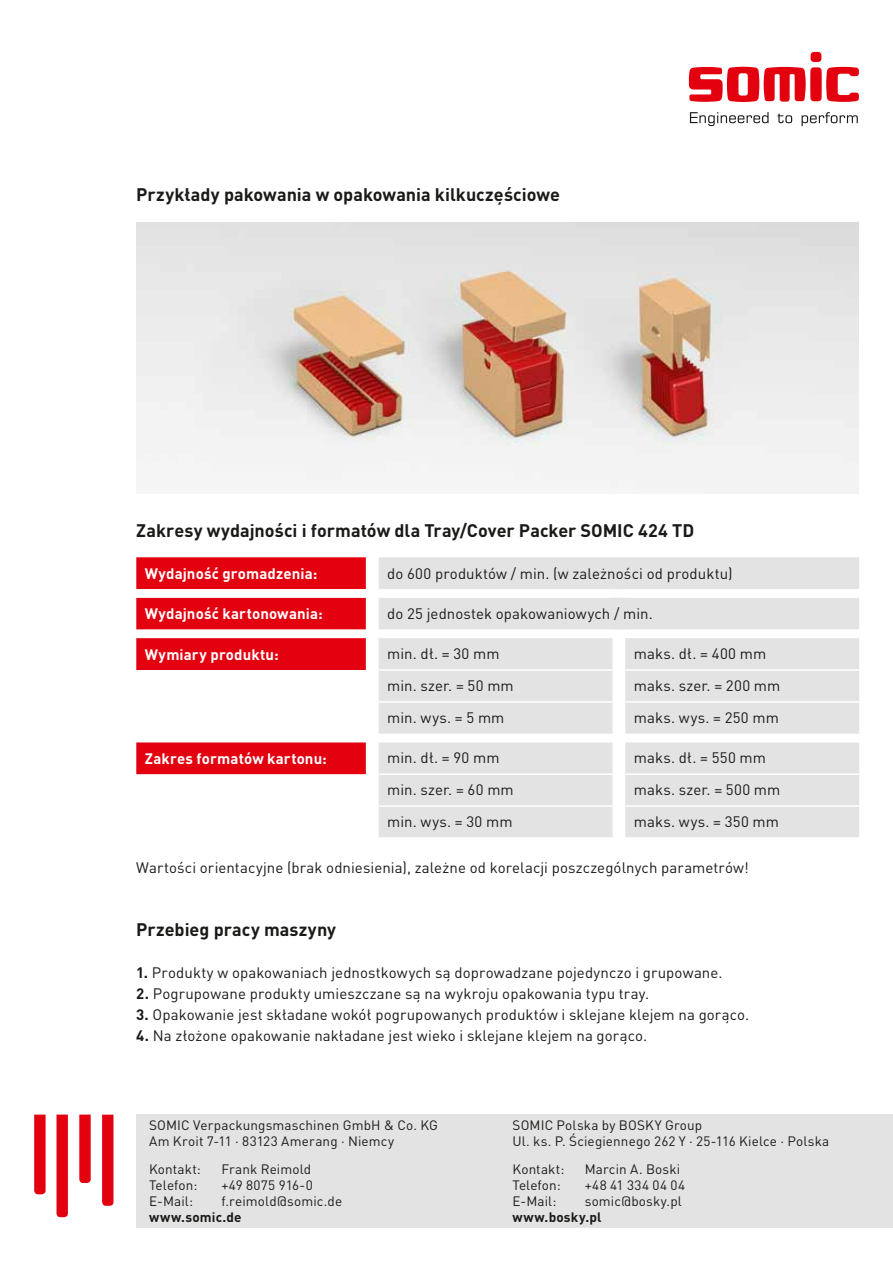
<style>
.page{position:relative;width:893px;height:1263px;background:#fff}
.page>*{position:absolute;margin:0;border:0;box-sizing:border-box;transform-origin:0 0}
.t1{font:700 18px "DIN Pro";color:#1a1a18}
.t2{font:15px "DIN Pro";letter-spacing:.005em;color:#1a1a18}
.t3{font:700 15px "DIN Pro";letter-spacing:.01em;color:#fff}
.t4{font:13.5px/16.2px "DIN Pro";letter-spacing:.01em;color:#1a1a18}
.t5{font:700 13.5px "DIN Pro";letter-spacing:.015em;color:#1a1a18}
.t6{font:13.5px "DIN Pro";letter-spacing:.04em;color:#1a1a18}
.s1{font-weight:700}
</style>
<div class="page">
<div style="left:136px;top:1114px;width:757px;height:114px;background:#e3e3e3"></div>
<img style="left:136px;top:222px;width:723px;height:272px">
<svg style="left:690px;top:112px;width:79px;height:14px"></svg>
<svg style="left:777px;top:114px;width:15px;height:9px"></svg>
<svg style="left:802px;top:112px;width:56px;height:14px"></svg>
<svg style="left:688px;top:52px;width:171px;height:50px"></svg>
<svg style="left:57px;top:1114px;width:11px;height:103px"></svg>
<svg style="left:34px;top:1114px;width:12px;height:80px"></svg>
<svg style="left:79px;top:1114px;width:12px;height:69px"></svg>
<svg style="left:102px;top:1115px;width:11px;height:91px"></svg>
<svg style="left:136px;top:557px;width:230px;height:218px;fill:#e3000f"></svg>
<div style="left:379px;top:557px;width:480px;height:32px;background:#e3e3e3"></div>
<svg style="left:379px;top:598px;width:480px;height:239px;background:#e5e5e5"></svg>
<hr style="left:379px;top:669px;width:234px;height:2px;background:#fff">
<svg style="left:613px;top:669px;width:12px;height:2px"></svg>
<hr style="left:625px;top:669px;width:234px;height:2px;background:#fff">
<hr style="left:379px;top:773px;width:234px;height:2px;background:#fff">
<svg style="left:613px;top:773px;width:12px;height:2px"></svg>
<hr style="left:625px;top:773px;width:234px;height:2px;background:#fff">
<hr style="left:379px;top:805px;width:234px;height:2px;background:#fff">
<svg style="left:613px;top:805px;width:12px;height:2px"></svg>
<hr style="left:625px;top:805px;width:234px;height:2px;background:#fff">
<hr style="left:379px;top:701px;width:234px;height:2px;background:#fff">
<svg style="left:613px;top:701px;width:12px;height:2px"></svg>
<hr style="left:625px;top:701px;width:234px;height:2px;background:#fff">
<p class="t1" style="left:136px;top:179px;width:425px">Przykłady pakowania w opakowania kilkuczęściowe</p>
<p class="t1" style="left:136px;top:515px;width:559px">Zakresy wydajności i formatów dla Tray/Cover Packer SOMIC 424 TD</p>
<p class="t3" style="left:145px;top:561px;width:174px">Wydajność gromadzenia:</p>
<p class="t2" style="left:387px;top:562px;width:347px">do 600 produktów / min. (w zależności od produktu)</p>
<p class="t3" style="left:145px;top:601px;width:179px">Wydajność kartonowania:</p>
<p class="t2" style="left:387px;top:602px;width:267px">do 25 jednostek opakowaniowych / min.</p>
<p class="t3" style="left:145px;top:642px;width:136px">Wymiary produktu:</p>
<p class="t2" style="left:387px;top:641px;width:114px">min. dł. = 30 mm</p>
<p class="t2" style="left:634px;top:641px;width:134px">maks. dł. = 400 mm</p>
<p class="t2" style="left:387px;top:674px;width:128px">min. szer. = 50 mm</p>
<p class="t2" style="left:634px;top:674px;width:148px">maks. szer. = 200 mm</p>
<p class="t2" style="left:387px;top:706px;width:119px">min. wys. = 5 mm</p>
<p class="t2" style="left:634px;top:706px;width:147px">maks. wys. = 250 mm</p>
<p class="t3" style="left:145px;top:746px;width:184px">Zakres formatów kartonu:</p>
<p class="t2" style="left:387px;top:746px;width:114px">min. dł. = 90 mm</p>
<p class="t2" style="left:634px;top:746px;width:134px">maks. dł. = 550 mm</p>
<p class="t2" style="left:387px;top:778px;width:128px">min. szer. = 60 mm</p>
<p class="t2" style="left:634px;top:778px;width:148px">maks. szer. = 500 mm</p>
<p class="t2" style="left:387px;top:810px;width:127px">min. wys. = 30 mm</p>
<p class="t2" style="left:634px;top:810px;width:147px">maks. wys. = 350 mm</p>
<p class="t2" style="left:136px;top:856px;width:614px">Wartości orientacyjne (brak odniesienia), zależne od korelacji poszczególnych parametrów!</p>
<p class="t1" style="left:136px;top:914px;width:201px">Przebieg pracy maszyny</p>
<p class="t2" style="left:136px;top:961px;width:588px"><span class="s1">1.</span> Produkty w opakowaniach jednostkowych są doprowadzane pojedynczo i grupowane.</p>
<p class="t2" style="left:136px;top:982px;width:514px"><span class="s1">2.</span> Pogrupowane produkty umieszczane są na wykroju opakowania typu tray.</p>
<p class="t2" style="left:136px;top:1003px;width:614px"><span class="s1">3.</span> Opakowanie jest składane wokół pogrupowanych produktów i sklejane klejem na gorąco.</p>
<p class="t2" style="left:136px;top:1024px;width:512px"><span class="s1">4.</span> Na złożone opakowanie nakładane jest wieko i sklejane klejem na gorąco.</p>
<p class="t4" style="left:149px;top:1116px;width:291px">SOMIC Verpackungsmaschinen GmbH &amp; Co. KG<br>Am Kroit 7-11 · 83123 Amerang · Niemcy</p>
<p class="t4" style="left:149px;top:1159px;width:53px">Kontakt:</p>
<p class="t4" style="left:221px;top:1159px;width:91px">Frank Reimold</p>
<p class="t4" style="left:149px;top:1176px;width:50px">Telefon:</p>
<p class="t4" style="left:221px;top:1176px;width:93px">+49 8075 916-0</p>
<p class="t4" style="left:149px;top:1192px;width:46px">E-Mail:</p>
<p class="t4" style="left:221px;top:1192px;width:122px">f.reimold@somic.de</p>
<p class="t5" style="left:149px;top:1206px;width:94px">www.somic.de</p>
<p class="t4" style="left:512px;top:1116px;width:318px">SOMIC Polska by BOSKY Group<br>Ul. ks. P. Ściegiennego 262 Y · 25-116 Kielce · Polska</p>
<p class="t4" style="left:512px;top:1159px;width:53px">Kontakt:</p>
<p class="t4" style="left:585px;top:1159px;width:97px">Marcin A. Boski</p>
<p class="t4" style="left:512px;top:1176px;width:50px">Telefon:</p>
<p class="t6" style="left:585px;top:1174px;width:102px">+48 41 334 04 04</p>
<p class="t4" style="left:512px;top:1192px;width:46px">E-Mail:</p>
<p class="t4" style="left:585px;top:1192px;width:99px">somic@bosky.pl</p>
<p class="t5" style="left:512px;top:1206px;width:91px">www.bosky.pl</p>
</div>
